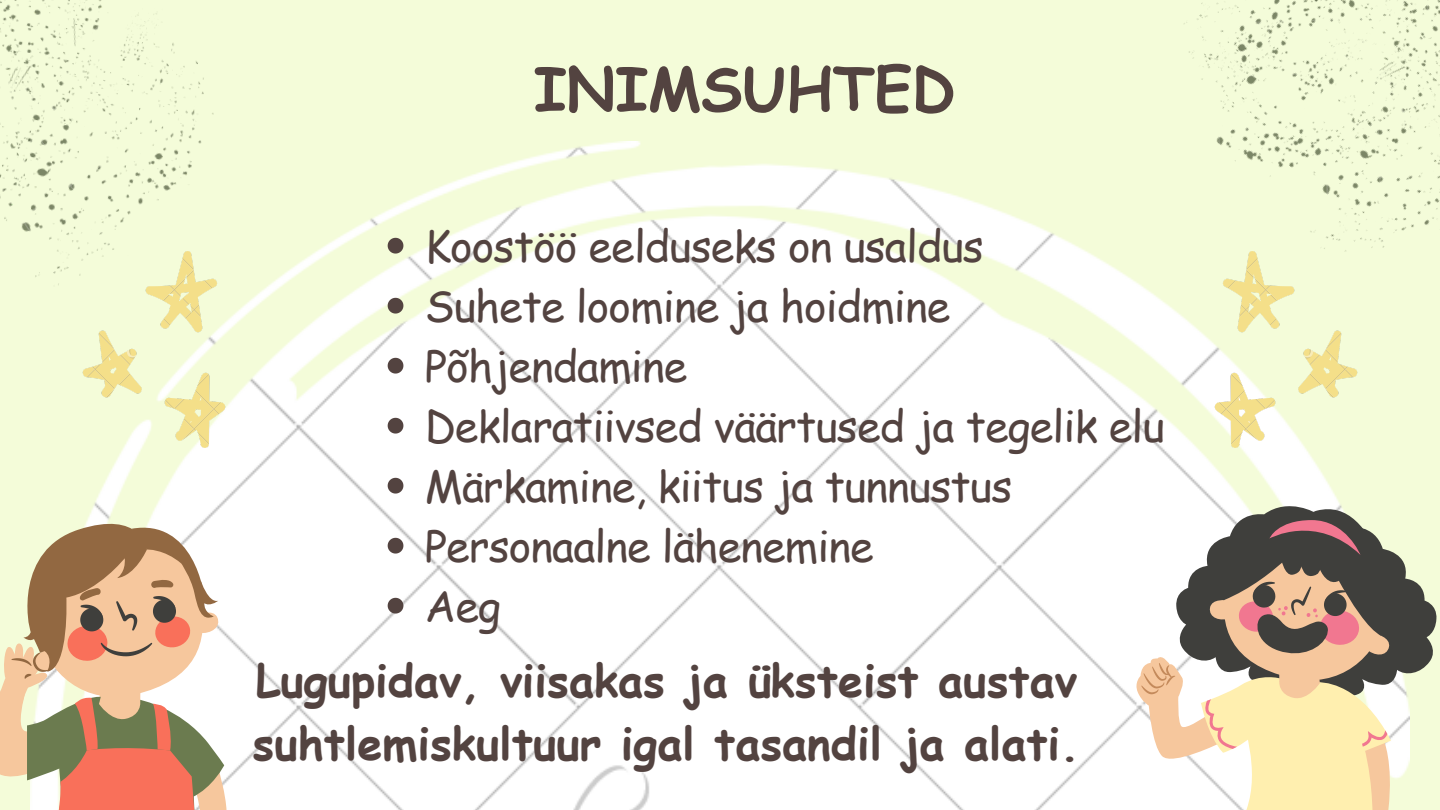
<style>
.page{position:relative;width:1440px;height:810px;background:#f4fcd9}
.page>*{position:absolute;margin:0;border:0;box-sizing:border-box;transform-origin:0 0}
.t1{font:700 60px "Comic Sans MS";color:#534340}
.t2{font:700 45px/63px "Comic Sans MS";color:#534340}
.t3{font:43px "Comic Sans MS";letter-spacing:-.02em;color:#534340}
</style>
<div class="page">
<img style="left:92px;top:141px;width:1244px;height:669px">
<svg style="left:1134px;top:497px;width:303px;height:313px;background:#c9bda7"></svg>
<svg style="left:0;top:509px;width:227px;height:301px;background:#d5b294"></svg>
<img style="left:82px;top:313px;width:144px;height:135px">
<img style="left:1213px;top:323px;width:145px;height:125px">
<img style="left:1123px;top:0;width:317px;height:323px">
<img style="left:0;top:0;width:249px;height:313px">
<svg style="left:388px;top:238px;width:15px;height:16px"></svg>
<svg style="left:388px;top:298px;width:15px;height:16px"></svg>
<svg style="left:388px;top:358px;width:15px;height:16px"></svg>
<svg style="left:388px;top:418px;width:15px;height:16px"></svg>
<svg style="left:388px;top:478px;width:15px;height:16px"></svg>
<svg style="left:388px;top:538px;width:15px;height:16px"></svg>
<svg style="left:388px;top:598px;width:15px;height:16px"></svg>
<p class="t1" style="left:534px;top:45px;width:423px">INIMSUHTED</p>
<p class="t3" style="left:425px;top:214px;width:561px">Koostöö eelduseks on usaldus</p>
<p class="t3" style="left:425px;top:274px;width:527px">Suhete loomine ja hoidmine</p>
<p class="t3" style="left:425px;top:334px;width:264px">Põhjendamine</p>
<p class="t3" style="left:425px;top:394px;width:742px">Deklaratiivsed väärtused ja tegelik elu</p>
<p class="t3" style="left:425px;top:454px;width:589px">Märkamine, kiitus ja tunnustus</p>
<p class="t3" style="left:425px;top:514px;width:450px">Personaalne lähenemine</p>
<p class="t3" style="left:425px;top:574px;width:78px">Aeg</p>
<p class="t2" style="left:253px;top:648px;width:828px">Lugupidav, viisakas ja üksteist austav suhtlemiskultuur igal tasandil ja alati.</p>
</div>
